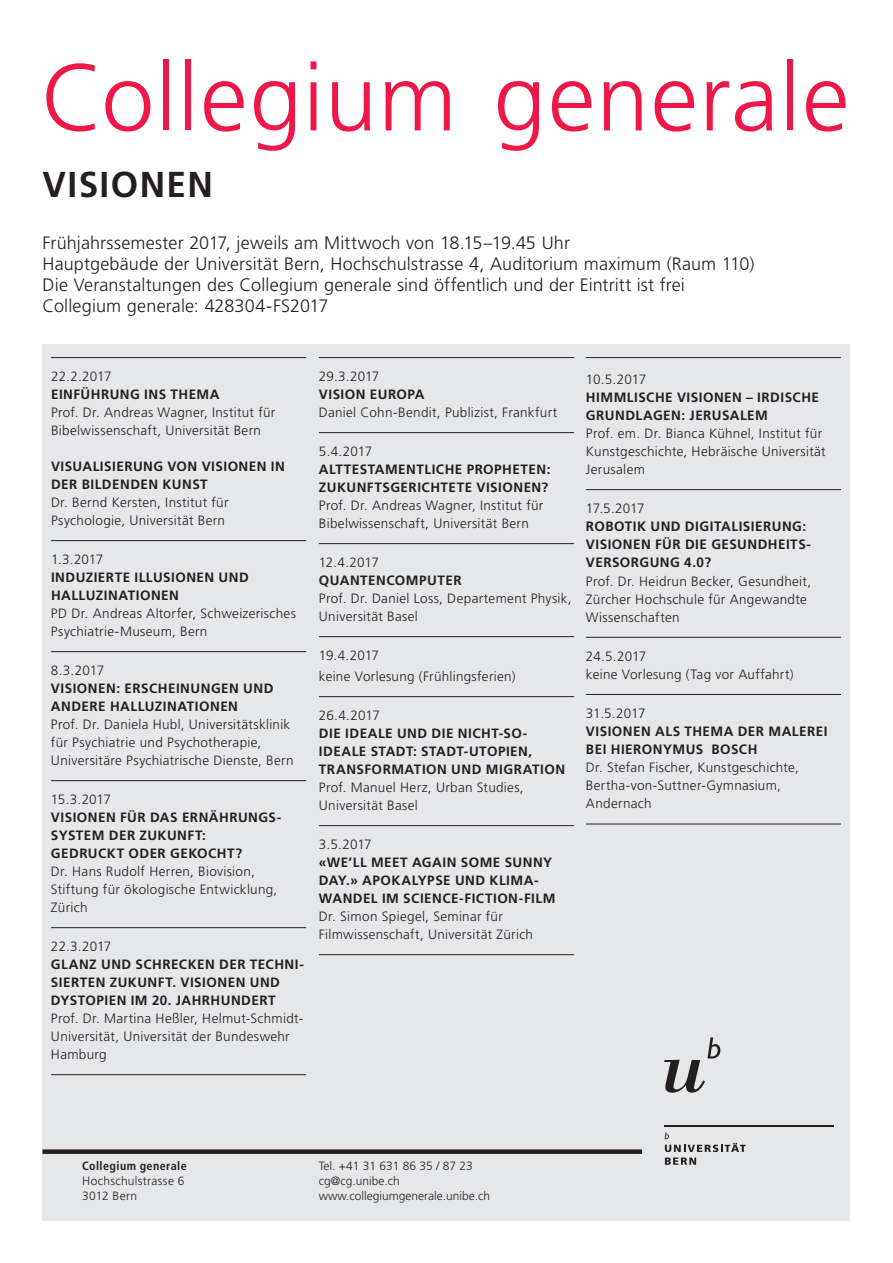
<style>
.page{position:relative;width:893px;height:1263px;background:#fff}
.page>*{position:absolute;margin:0;border:0;box-sizing:border-box;transform-origin:0 0}
.t1{font:300 94.5px "Frutiger LT Std";letter-spacing:.015em;color:#ed1748}
.t2{font:700 36px "Frutiger LT Std";letter-spacing:.04em;color:#231f20}
.t3{font:300 18px/21px "Frutiger LT Std";letter-spacing:.01em;color:#231f20}
.t4{font:300 13.5px/18px "Frutiger LT Std";letter-spacing:.02em;color:#231f20}
.t5{font:700 13.5px/18px "Frutiger LT Std";letter-spacing:.035em;color:#231f20}
.t6{font:300 12px/15px "Frutiger LT Std";color:#231f20}
.t7{font:300 12px/15px "Frutiger LT Std";letter-spacing:.03em;color:#231f20}
.t8{font:700 condensed 12px "Frutiger LT Std";letter-spacing:.035em;color:#231f20}
</style>
<div class="page">
<div style="left:43px;top:344px;width:807px;height:876px;background:#e6e7e9"></div>
<div style="left:43px;top:1149px;width:599px;height:5px;background:#231f20"></div>
<svg style="left:664px;top:1037px;width:56px;height:56px"></svg>
<hr style="left:664px;top:1125px;width:169px;height:1px;background:#231f20">
<svg style="left:665px;top:1132px;width:81px;height:33px"></svg>
<hr style="left:51px;top:357px;width:255px;height:1px;background:#231f20">
<hr style="left:51px;top:540px;width:255px;height:1px;background:#231f20">
<hr style="left:51px;top:651px;width:255px;height:1px;background:#231f20">
<hr style="left:51px;top:780px;width:255px;height:1px;background:#231f20">
<hr style="left:51px;top:927px;width:255px;height:1px;background:#231f20">
<hr style="left:51px;top:1074px;width:255px;height:1px;background:#231f20">
<hr style="left:319px;top:357px;width:255px;height:1px;background:#231f20">
<hr style="left:319px;top:432px;width:255px;height:1px;background:#231f20">
<hr style="left:319px;top:543px;width:255px;height:1px;background:#231f20">
<hr style="left:319px;top:636px;width:255px;height:1px;background:#231f20">
<hr style="left:319px;top:696px;width:255px;height:1px;background:#231f20">
<hr style="left:319px;top:825px;width:255px;height:1px;background:#231f20">
<hr style="left:319px;top:954px;width:255px;height:1px;background:#231f20">
<hr style="left:586px;top:357px;width:255px;height:1px;background:#231f20">
<hr style="left:586px;top:489px;width:255px;height:1px;background:#231f20">
<hr style="left:586px;top:637px;width:255px;height:1px;background:#231f20">
<hr style="left:586px;top:694px;width:255px;height:1px;background:#231f20">
<hr style="left:586px;top:824px;width:255px;height:1px;background:#231f20">
<h1 class="t1" style="left:41px;top:44px;width:810px">Collegium generale</h1>
<h2 class="t2" style="left:43px;top:163px;width:172px">VISIONEN</h2>
<p class="t3" style="left:43px;top:232px;width:714px">Frühjahrssemester 2017, jeweils am Mittwoch von 18.15–19.45 Uhr<br>Hauptgebäude der Universität Bern, Hochschulstrasse 4, Auditorium maximum (Raum 110)<br>Die Veranstaltungen des Collegium generale sind öffentlich und der Eintritt ist frei Collegium generale: 428304-FS2017</p>
<p class="t4" style="left:51px;top:368px;width:62px">22.2.2017</p>
<p class="t5" style="left:51px;top:385px;width:102px">EINFÜHRUNG INS</p>
<p class="t5" style="left:170px;top:385px;width:51px">THEMA</p>
<p class="t4" style="left:51px;top:404px;width:226px">Prof. Dr. Andreas Wagner, Institut für<br>Bibelwissenschaft, Universität Bern</p>
<p class="t5" style="left:51px;top:457px;width:56px">VISUALISIE</p>
<p class="t5" style="left:124px;top:457px;width:54px">RUNG VON</p>
<p class="t5" style="left:202px;top:457px;width:9px">VISIONEN</p>
<p class="t5" style="left:271px;top:457px;width:8px">IN</p>
<p class="t5" style="left:51px;top:475px;width:158px">DER BILDEN DEN KUNST</p>
<p class="t4" style="left:51px;top:494px;width:179px">Dr. Bernd Kersten, Institut für<br>Psychologie, Universität Bern</p>
<p class="t4" style="left:51px;top:551px;width:54px">1.3.2017</p>
<p class="t5" style="left:51px;top:568px;width:122px">IN DUZIERTE ILLUSIONEN</p>
<p class="t5" style="left:219px;top:568px;width:32px">UND</p>
<p class="t5" style="left:51px;top:586px;width:95px">HALLUZINATIONEN</p>
<p class="t4" style="left:51px;top:605px;width:246px">PD Dr. Andreas Altorfer, Schweizerisches<br>Psychiatrie-Museum, Bern</p>
<p class="t4" style="left:51px;top:662px;width:55px">8.3.2017</p>
<p class="t5" style="left:51px;top:679px;width:9px">VISIONEN</p>
<p class="t5" style="left:51px;top:679px;width:224px;text-indent:65px">: ERSCHEINUNGEN UND<br>ANDERE HALLUZINATIONEN</p>
<p class="t4" style="left:51px;top:716px;width:244px">Prof. Dr. Daniela Hubl, Universitätsklinik für Psychiatrie und Psychotherapie,<br>Universitäre Psychiatrische Dienste, Bern</p>
<p class="t4" style="left:51px;top:791px;width:62px">15.3.2017</p>
<p class="t5" style="left:51px;top:808px;width:9px">VISIONEN</p>
<p class="t5" style="left:51px;top:808px;width:232px;text-indent:69px">FÜR DAS ERNÄHRUNGS-<br>SYSTEM DER ZUKUNFT:<br>GEDRUCKT ODER GEKOCHT?</p>
<p class="t4" style="left:51px;top:863px;width:228px">Dr. Hans Rudolf Herren, Biovision,<br>Stiftung für ökologische Entwicklung,<br>Zürich</p>
<p class="t4" style="left:51px;top:937px;width:62px">22.3.2017</p>
<p class="t5" style="left:51px;top:955px;width:254px">GLANZ UND SCHRECKEN DER TECHNI-<br>SIE RTEN ZUKUNFT. VISIONEN</p>
<p class="t5" style="left:250px;top:973px;width:32px">UND</p>
<p class="t5" style="left:51px;top:991px;width:62px">DYSTOPIEN</p>
<p class="t5" style="left:131px;top:991px;width:146px">IM 20. JAHRHUNDERT</p>
<p class="t4" style="left:51px;top:1009px;width:254px">Prof. Dr. Martina Heßler, Helmut-Schmidt-<br>Universität, Universität der Bundeswehr<br>Hamburg</p>
<p class="t4" style="left:319px;top:368px;width:62px">29.3.2017</p>
<p class="t5" style="left:319px;top:385px;width:9px">VISION</p>
<p class="t5" style="left:370px;top:385px;width:56px">EUROPA</p>
<p class="t4" style="left:319px;top:404px;width:240px">Daniel Cohn-Bendit, Publizist, Frankfurt</p>
<p class="t4" style="left:319px;top:443px;width:55px">5.4.2017</p>
<p class="t5" style="left:319px;top:460px;width:233px">ALTTESTAMENTLICHE PROPHETEN :<br>ZUKUNFTSGERICHTETE VISIONEN</p>
<p class="t5" style="left:542px;top:478px;width:8px">?</p>
<p class="t4" style="left:319px;top:497px;width:226px">Prof. Dr. Andreas Wagner, Institut für<br>Bibelwissenschaft, Universität Bern</p>
<p class="t4" style="left:319px;top:554px;width:61px">12.4.2017</p>
<p class="t5" style="left:319px;top:571px;width:144px">QUANTEN COMPUTER</p>
<p class="t4" style="left:319px;top:590px;width:254px">Prof. Dr. Daniel Loss, Departement Physik,<br>Universität Basel</p>
<p class="t4" style="left:319px;top:645px;width:198px;line-height:21px">19.4.2017<br>keine Vorlesung (Frühlingsferien)</p>
<p class="t4" style="left:319px;top:707px;width:62px">26.4.2017</p>
<p class="t5" style="left:319px;top:724px;width:215px">DIE IDEALE UND DIE NICHT-SO-<br>IDEALE STADT: STADT-UTOPIEN,<br>TRANS FORMATION</p>
<p class="t5" style="left:451px;top:760px;width:98px">UND MIGRATION</p>
<p class="t4" style="left:319px;top:779px;width:206px">Prof. Manuel Herz, Urban Studies,<br>Universität Basel</p>
<p class="t4" style="left:319px;top:836px;width:54px">3.5.2017</p>
<p class="t5" style="left:319px;top:853px;width:235px">«WE’LL MEET AGAIN SO ME SUNNY<br>DAY.» APOKALYPSE UND KLIMA-<br>WANDEL IM SCIENCE-FICTION</p>
<p class="t5" style="left:519px;top:889px;width:38px">-FILM</p>
<p class="t4" style="left:319px;top:908px;width:216px">Dr. Simon Spiegel, Seminar für<br>Filmwissenschaft, Universität Zürich</p>
<p class="t4" style="left:586px;top:371px;width:62px">10.5.2017</p>
<p class="t5" style="left:586px;top:388px;width:101px">HIMMLISCHE VISIONEN</p>
<p class="t5" style="left:586px;top:388px;width:233px;text-indent:160px">– IRDISCHE<br>GRUNDLAGEN: JERUSALEM</p>
<p class="t4" style="left:586px;top:425px;width:241px">Prof. em. Dr. Bianca Kühnel, Institut für<br>Kunstgeschichte, Hebräische Universität<br>Jerusalem</p>
<p class="t4" style="left:586px;top:500px;width:60px">17.5.2017</p>
<p class="t5" style="left:586px;top:518px;width:222px">ROBOTIK UND DIGITALISIERUNG:<br>VISIONEN FÜR</p>
<p class="t5" style="left:685px;top:536px;width:128px">DIE GESUNDH EITS-</p>
<p class="t5" style="left:586px;top:554px;width:55px">VERSORGU</p>
<p class="t5" style="left:660px;top:554px;width:53px">NG 4.0?</p>
<p class="t4" style="left:586px;top:572px;width:227px">Prof. Dr. Heidrun Becker, Gesundheit,<br>Zürcher Hochschule für Angewandte<br>Wissenschaften</p>
<p class="t4" style="left:586px;top:647px;width:209px">24.5.2017<br>keine Vorlesung (Tag vor Auffahrt)</p>
<p class="t4" style="left:586px;top:704px;width:61px">31.5.2017</p>
<p class="t5" style="left:586px;top:722px;width:9px">VISIONEN</p>
<p class="t5" style="left:586px;top:722px;width:236px;text-indent:69px">ALS THEMA DER MALEREI<br>BEI HIERONYMUS BOSCH</p>
<p class="t4" style="left:586px;top:759px;width:214px">Dr. Stefan Fischer, Kunstgeschichte,<br>Bertha-von-Suttner-Gymnasium,<br>Andernach</p>
<p class="t8" style="left:82px;top:1159px;width:106px">Collegium generale</p>
<p class="t7" style="left:82px;top:1173px;width:104px">Hochschulstrasse 6<br>3012 Bern</p>
<p class="t6" style="left:319px;top:1159px;width:173px">Tel. +41 31 631 86 35 / 87 23 cg@cg.unibe.ch www.collegiumgenerale.unibe.ch</p>
</div>
